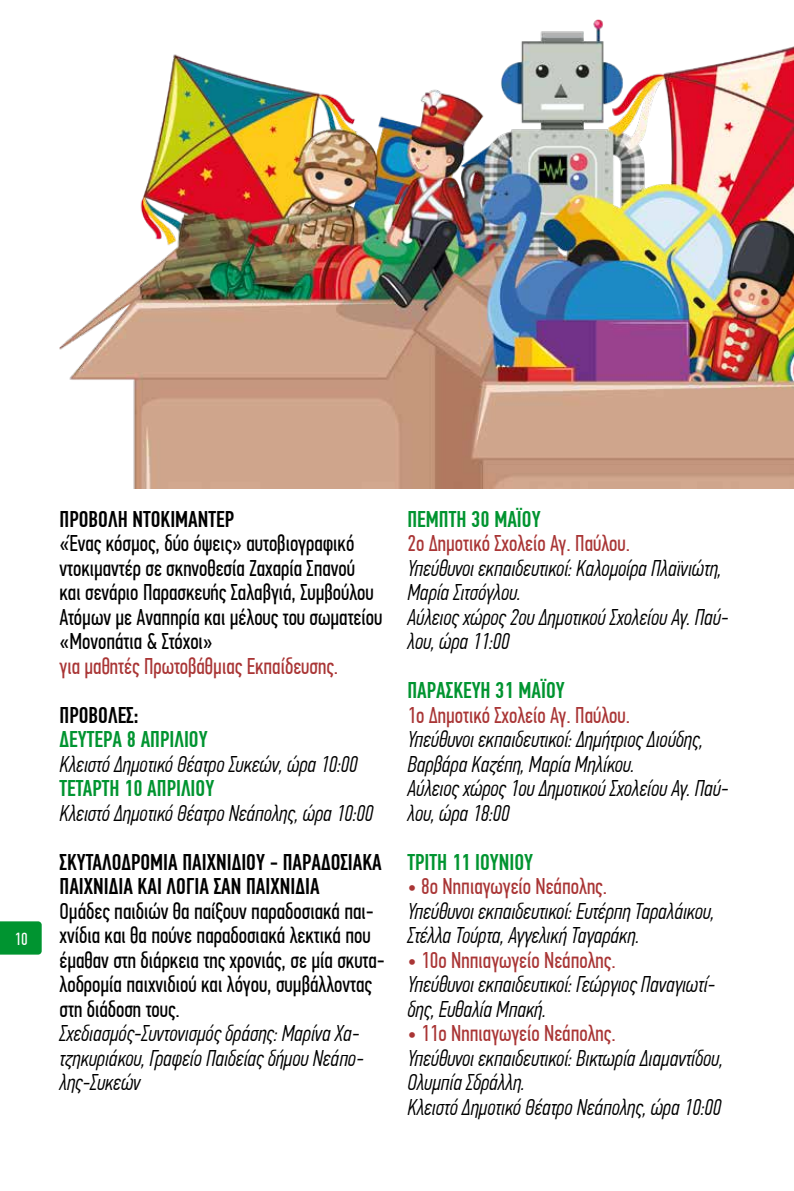
<style>
.page{position:relative;width:794px;height:1191px;background:#fff}
.page>*{position:absolute;margin:0;border:0;box-sizing:border-box;transform-origin:0 0}
.t1{font:italic 300 22.75px/24.5px "PF Din Text Comp Pro";color:#000}
.t2{font:22.75px/24.5px "PF Din Text Comp Pro";color:#000}
.t3{font:22.75px "PF Din Text Comp Pro";color:#a93535}
.t4{font:500 22.75px/24.5px "PF Din Text Comp Pro";color:#000}
.t5{font:500 22.75px "PF Din Text Comp Pro";color:#009430}
.t6{font:17.5px "PF Din Text Comp Pro";color:#fff}
</style>
<div class="page">
<svg style="left:0;top:921px;width:42px;height:33px"></svg>
<img style="left:60px;top:20px;width:734px;height:468px">
<p class="t6" style="left:14px;top:929px;width:15px">10</p>
<p class="t4" style="left:60px;top:507px;width:176px">ΠΡΟΒΟΛΗ ΝΤΟΚΙΜΑΝΤΕΡ</p>
<p class="t2" style="left:60px;top:531px;width:324px">«Ένας κόσμος, δύο όψεις» αυτοβιογραφικό ντοκιμαντέρ σε σκηνοθεσία Ζαχαρία Σπανού<br>και σενάριο Παρασκευής Σαλαβγιά, Συμβούλου Ατόμων με Αναπηρία και μέλους του σωματείου «Μονοπάτια &amp; Στόχοι»</p>
<p class="t3" style="left:60px;top:653px;width:280px">για μαθητές Πρωτοβάθμιας Εκπαίδευσης.</p>
<p class="t4" style="left:60px;top:703px;width:81px">ΠΡΟΒΟΛΕΣ:</p>
<p class="t5" style="left:60px;top:726px;width:150px">ΔΕΥΤΕΡΑ 8 ΑΠΡΙΛΙΟΥ</p>
<p class="t1" style="left:60px;top:751px;width:299px">Κλειστό Δημοτικό Θέατρο Συκεών, ώρα 10:00</p>
<p class="t5" style="left:60px;top:775px;width:156px">ΤΕΤΑΡΤΗ 10 ΑΠΡΙΛΙΟΥ</p>
<p class="t1" style="left:60px;top:800px;width:315px">Κλειστό Δημοτικό Θέατρο Νεάπολης, ώρα 10:00</p>
<p class="t4" style="left:60px;top:850px;width:324px">ΣΚΥΤΑΛΟΔΡΟΜΙΑ ΠΑΙΧΝΙΔΙΟΥ - ΠΑΡΑΔΟΣΙΑΚΑ<br>ΠΑΙΧΝΙΔΙΑ ΚΑΙ ΛΟΓΙΑ ΣΑΝ ΠΑΙΧΝΙΔΙΑ</p>
<p class="t2" style="left:60px;top:899px;width:327px">Ομάδες παιδιών θα παίξουν παραδοσιακά παι&shy;χνίδια και θα πούνε παραδοσιακά λεκτικά που έμαθαν στη διάρκεια της χρονιάς, σε μία σκυτα&shy;λοδρομία παιχνιδιού και λόγου, συμβάλλοντας στη διάδοση τους.</p>
<p class="t1" style="left:60px;top:1021px;width:305px">Σχεδιασμός-Συντονισμός δράσης: Μαρίνα Χα&shy;τζηκυριάκου, Γραφείο Παιδείας δήμου Νεάπο&shy;λης-Συκεών</p>
<p class="t5" style="left:407px;top:505px;width:135px">ΠΕΜΠΤΗ 30 ΜΑΪΟΥ</p>
<p class="t3" style="left:407px;top:530px;width:224px">2ο Δημοτικό Σχολείο Αγ. Παύλου.</p>
<p class="t1" style="left:407px;top:555px;width:322px">Υπεύθυνοι εκπαιδευτικοί: Καλομοίρα Πλαϊνιώτη,<br>Μαρία Σιτσόγλου.<br>Αύλειος χώρος 2ου Δημοτικού Σχολείου Αγ. Παύ&shy;λου, ώρα 11:00</p>
<p class="t5" style="left:407px;top:677px;width:159px">ΠΑΡΑΣΚΕΥΗ 31 ΜΑΪΟΥ</p>
<p class="t3" style="left:407px;top:702px;width:224px">1ο Δημοτικό Σχολείο Αγ. Παύλου.</p>
<p class="t1" style="left:407px;top:727px;width:322px">Υπεύθυνοι εκπαιδευτικοί: Δημήτριος Διούδης, Βαρβάρα Καζέπη, Μαρία Μηλίκου.<br>Αύλειος χώρος 1ου Δημοτικού Σχολείου Αγ. Παύ&shy;λου, ώρα 18:00</p>
<p class="t5" style="left:407px;top:848px;width:127px">ΤΡΙΤΗ 11 ΙΟΥΝΙΟΥ</p>
<p class="t3" style="left:407px;top:873px;width:201px">• 8ο Νηπιαγωγείο Νεάπολης.</p>
<p class="t1" style="left:407px;top:898px;width:309px">Υπεύθυνοι εκπαιδευτικοί: Ευτέρπη Ταραλάικου,<br>Στέλλα Τούρτα, Αγγελική Ταγαράκη.</p>
<p class="t3" style="left:407px;top:947px;width:210px">• 10ο Νηπιαγωγείο Νεάπολης.</p>
<p class="t1" style="left:407px;top:972px;width:309px">Υπεύθυνοι εκπαιδευτικοί: Γεώργιος Παναγιωτί&shy;δης, Ευθαλία Μπακή.</p>
<p class="t3" style="left:407px;top:1020px;width:210px">• 11ο Νηπιαγωγείο Νεάπολης.</p>
<p class="t1" style="left:407px;top:1045px;width:317px">Υπεύθυνοι εκπαιδευτικοί: Βικτωρία Διαμαντίδου,<br>Ολυμπία Σδράλλη.<br>Κλειστό Δημοτικό Θέατρο Νεάπολης, ώρα 10:00</p>
</div>
